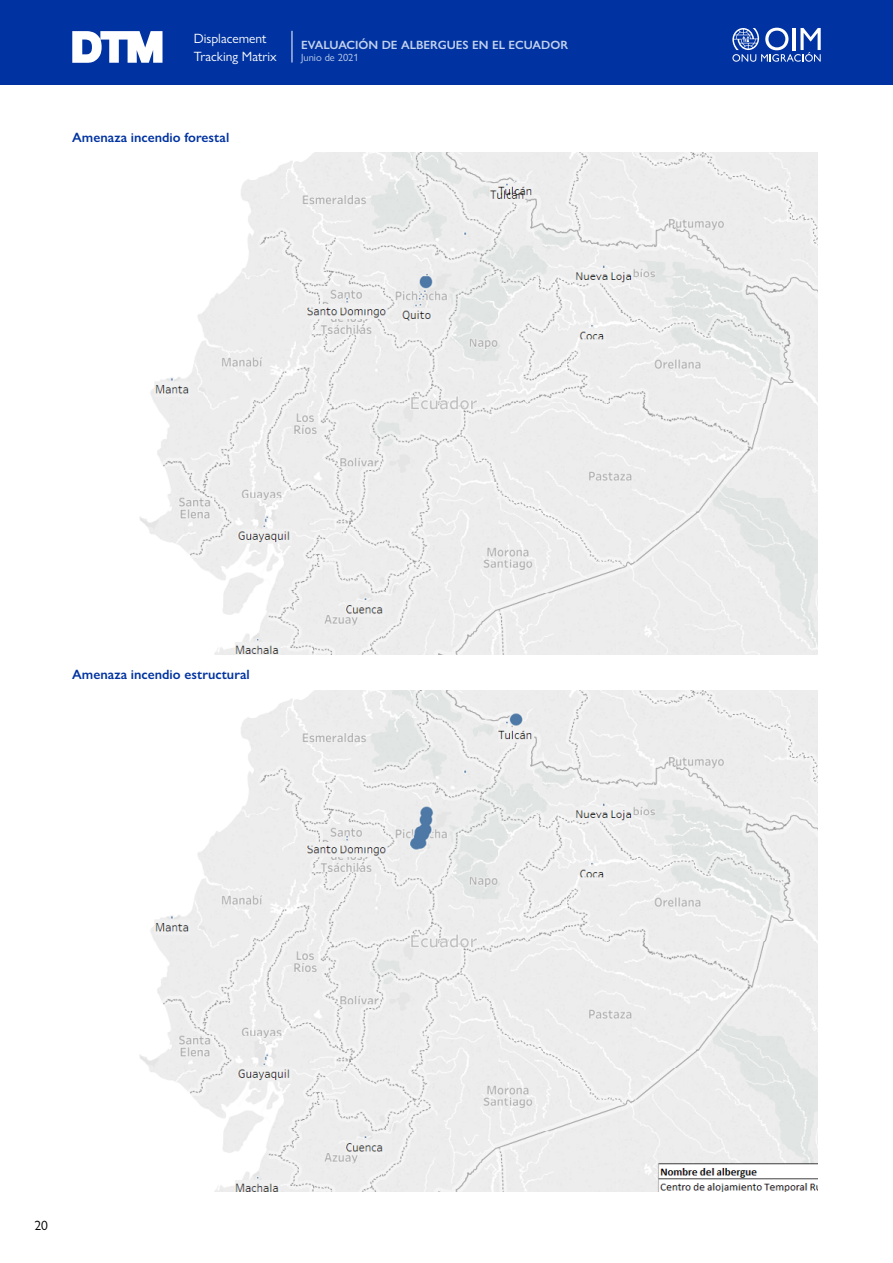
<style>
.page{position:relative;width:893px;height:1263px;background:#fff}
.page>*{position:absolute;margin:0;border:0;box-sizing:border-box;transform-origin:0 0}
.t1{font:600 13.5px "Gill Sans Nova";color:#0033a1}
.t2{font:13.5px/18.6px "Gill Sans Nova";color:#fff}
.t3{font:13.5px "Gill Sans Nova";color:#000}
.t4{font:600 12px "Gill Sans Nova";color:#c3d2ed}
.t5{font:10.5px "Gill Sans Nova";color:#c3d2ed}
</style>
<div class="page">
<div style="left:0;top:0;width:893px;height:85px;background:#0033a1"></div>
<hr style="left:292px;top:31px;width:1px;height:32px;background:#fff">
<img style="left:139px;top:153px;width:679px;height:501px">
<img style="left:139px;top:690px;width:679px;height:502px">
<svg style="left:72px;top:31px;width:90px;height:32px"></svg>
<svg style="left:732px;top:28px;width:89px;height:34px"></svg>
<p class="t2" style="left:194px;top:29px;width:85px">Displacement<br>Tracking Matrix</p>
<p class="t4" style="left:301px;top:37px;width:268px">EVALUACIÓN DE ALBERGUES EN EL ECUADOR</p>
<p class="t5" style="left:301px;top:51px;width:59px">Junio de 2021</p>
<p class="t1" style="left:72px;top:129px;width:159px">Amenaza incendio forestal</p>
<p class="t1" style="left:72px;top:666px;width:179px">Amenaza incendio estructural</p>
<p class="t3" style="left:34px;top:1217px;width:15px">20</p>
</div>
